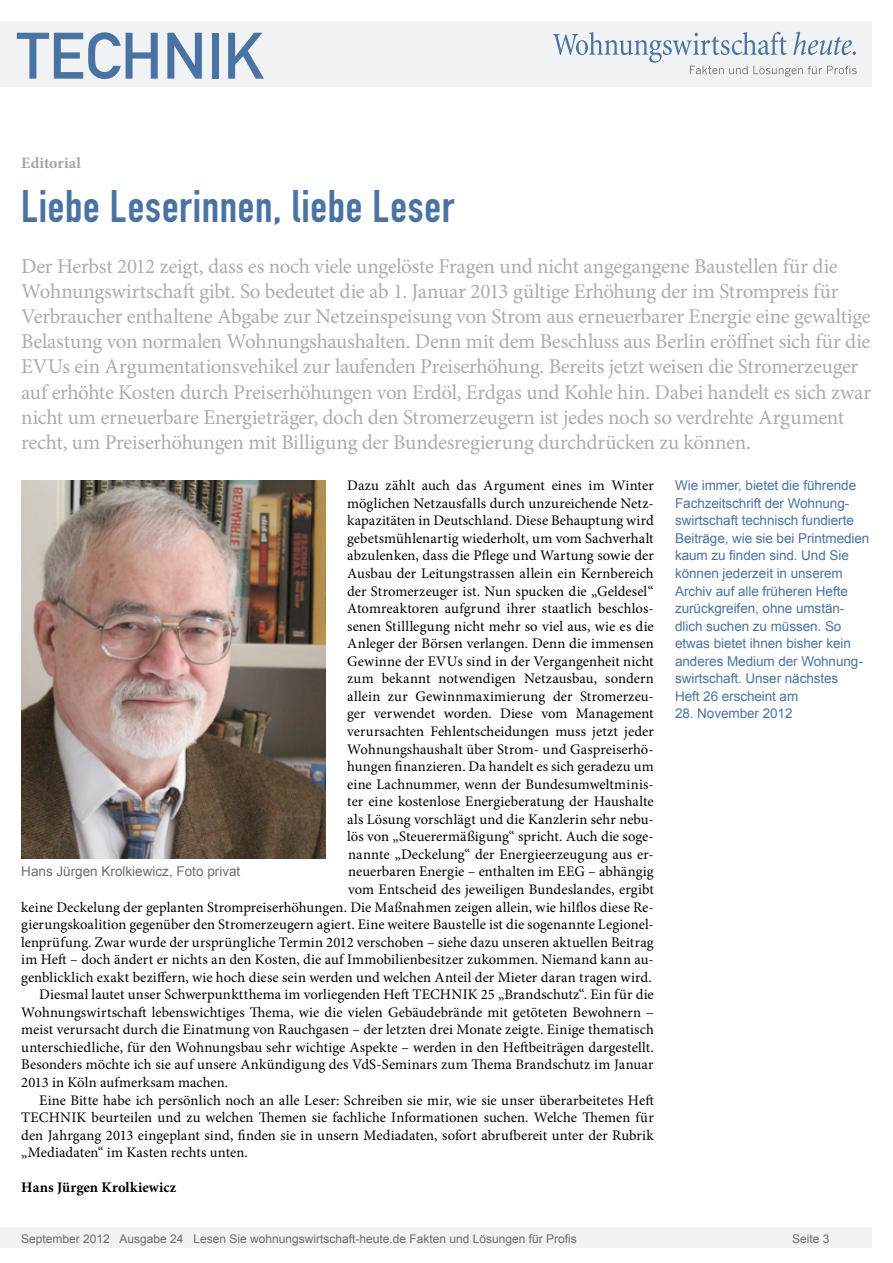
<style>
.page{position:relative;width:893px;height:1263px;background:#fff}
.page>*{position:absolute;margin:0;border:0;box-sizing:border-box;transform-origin:0 0}
.t1{font:64.5px "DIN Mittelschrift";color:#4973a3}
.Überschrift_Groß{font:45px "DIN Engschrift";letter-spacing:.015em;color:#4973a3}
.Anlesetext{font:21px/25.2px "Minion Pro";letter-spacing:-.015em;color:#acacac}
.Kategorie{font:700 15.75px "Minion Pro";letter-spacing:.01em;color:#a4a4a4}
.Fließtext_erste_Zeil{font:14.7px/17.5px "Minion Pro";letter-spacing:.005em;color:#000;text-align:right}
.Fliesstext{font:14.7px/17.5px "Minion Pro";letter-spacing:.005em;color:#000;text-align:justify}
.AUTOR{font:700 14.7px "Minion Pro";letter-spacing:.005em;color:#000}
.Info{font:13.5px/17.5px "Arial";letter-spacing:-.005em;color:#4973a3}
.Bildunterschrift{font:13.5px "Arial";color:#6c6c6c}
.t2{font:12px "Arial";color:#6c6c6c}
</style>
<div class="page">
<div style="left:0;top:1227px;width:872px;height:20px;background:#f1f2f3"></div>
<div style="left:0;top:21px;width:872px;height:66px;background:#f1f2f3"></div>
<svg style="left:553px;top:32px;width:304px;height:45px"></svg>
<img style="left:21px;top:481px;width:305px;height:378px">
<h1 class="t1" style="left:17px;top:18px;width:249px">TECHNIK</h1>
<p class="Kategorie" style="left:21px;top:152px;width:61px">Editorial</p>
<p class="Überschrift_Groß" style="left:21px;top:180px;width:434px">Liebe Leserinnen, liebe Leser</p>
<p class="Anlesetext" style="left:21px;top:253px;width:852px">Der Herbst 2012 zeigt, dass es noch viele ungelöste Fragen und nicht angegangene Baustellen für die Wohnungswirtschaft gibt. So bedeutet die ab 1. Januar 2013 gültige Erhöhung der im Strompreis für Verbraucher enthaltene Abgabe zur Netzeinspeisung von Strom aus erneuerbarer Energie eine gewaltige Belastung von normalen Wohnungshaushalten. Denn mit dem Beschluss aus Berlin eröffnet sich für die EVUs ein Argumentationsvehikel zur laufenden Preiserhöhung. Bereits jetzt weisen die Stromerzeuger auf erhöhte Kosten durch Preiserhöhungen von Erdöl, Erdgas und Kohle hin. Dabei handelt es sich zwar nicht um erneuerbare Energieträger, doch den Stromerzeugern ist jedes noch so verdrehte Argument recht, um Preiserhöhungen mit Billigung der Bundesregierung durchdrücken zu können.</p>
<p class="Info" style="left:675px;top:477px;width:196px">Wie immer, bietet die führende<br>Fachzeitschrift der Wohnung&shy;swirtschaft technisch fundierte<br>Beiträge, wie sie bei Printmedien kaum zu finden sind. Und Sie können jederzeit in unserem<br>Archiv auf alle früheren Hefte zurückgreifen, ohne umstän&shy;dlich suchen zu müssen. So etwas bietet ihnen bisher kein anderes Medium der Wohnung&shy;swirtschaft. Unser nächstes</p>
<p class="Info" style="left:675px;top:687px;width:125px">Heft 26 erscheint am</p>
<p class="Info" style="left:675px;top:705px;width:119px">28. November 2012</p>
<p class="Fließtext_erste_Zeil" style="left:21px;top:477px;width:634px">Dazu zählt auch das Argument eines im Winter<br>möglichen Netzausfalls durch unzureichende Netz-<br>kapazitäten in Deutschland. Diese Behauptung wird<br>gebetsmühlenartig wiederholt, um vom Sachverhalt<br>abzulenken, dass die Pflege und Wartung sowie der<br>Ausbau der Leitungstrassen allein ein Kernbereich<br>der Stromerzeuger ist. Nun spucken die „Geldesel“<br>Atomreaktoren aufgrund ihrer staatlich beschlos-<br>senen Stilllegung nicht mehr so viel aus, wie es die<br>Anleger der Börsen verlangen. Denn die immensen<br>Gewinne der EVUs sind in der Vergangenheit nicht<br>zum bekannt notwendigen Netzausbau, sondern<br>allein zur Gewinnmaximierung der Stromerzeu-<br>ger verwendet worden. Diese vom Management<br>verursachten Fehlentscheidungen muss jetzt jeder<br>Wohnungshaushalt über Strom- und Gaspreiserhö-<br>hungen finanzieren. Da handelt es sich geradezu um<br>eine Lachnummer, wenn der Bundesumweltminis-<br>ter eine kostenlose Energieberatung der Haushalte<br>als Lösung vorschlägt und die Kanzlerin sehr nebu-<br>lös von „Steuerermäßigung“ spricht. Auch die soge-<br>nannte „Deckelung“ der Energieerzeugung aus er-<br>neuerbaren Energie – enthalten im EEG – abhängig<br>vom Entscheid des jeweiligen Bundeslandes, ergibt<br>keine Deckelung der geplanten Strompreiserhöhungen. Die Maßnahmen zeigen allein, wie hilflos diese Re&shy;gierungskoalition gegenüber den Stromerzeugern agiert. Eine weitere Baustelle ist die sogenannte Legionel&shy;lenprüfung. Zwar wurde der ursprüngliche Termin 2012 verschoben – siehe dazu unseren aktuellen Beitrag im Heft – doch ändert er nichts an den Kosten, die auf Immobilienbesitzer zukommen. Niemand kann au&shy;genblicklich exakt beziffern, wie hoch diese sein werden und welchen Anteil der Mieter daran tragen wird.</p>
<p class="Fliesstext" style="left:21px;top:986px;width:634px;text-indent:18px">Diesmal lautet unser Schwerpunktthema im vorliegenden Heft TECHNIK 25 „Brandschutz“. Ein für die Wohnungswirtschaft lebenswichtiges Thema, wie die vielen Gebäudebrände mit getöteten Bewohnern – meist verursacht durch die Einatmung von Rauchgasen – der letzten drei Monate zeigte. Einige thematisch unterschiedliche, für den Wohnungsbau sehr wichtige Aspekte – werden in den Heftbeiträgen dargestellt.<br>Besonders möchte ich sie auf unsere Ankündigung des VdS-Seminars zum Thema Brandschutz im Januar 2013 in Köln aufmerksam machen.</p>
<p class="Fliesstext" style="left:21px;top:1091px;width:634px;text-indent:18px">Eine Bitte habe ich persönlich noch an alle Leser: Schreiben sie mir, wie sie unser überarbeitetes Heft TECHNIK beurteilen und zu welchen Themen sie fachliche Informationen suchen. Welche Themen für den Jahrgang 2013 eingeplant sind, finden sie in unsern Mediadaten, sofort abrufbereit unter der Rubrik „Mediadaten“ im Kasten rechts unten.</p>
<p class="AUTOR" style="left:21px;top:1177px;width:157px">Hans Jürgen Krolkiewicz</p>
<p class="Bildunterschrift" style="left:21px;top:863px;width:221px">Hans Jürgen Krolkiewicz, Foto privat</p>
<p class="t2" style="left:21px;top:1230px;width:557px">September 2012 Ausgabe 24 Lesen Sie wohnungswirtschaft-heute.de Fakten und Lösungen für Profis</p>
<p class="t2" style="left:792px;top:1231px;width:39px">Seite 3</p>
</div>
